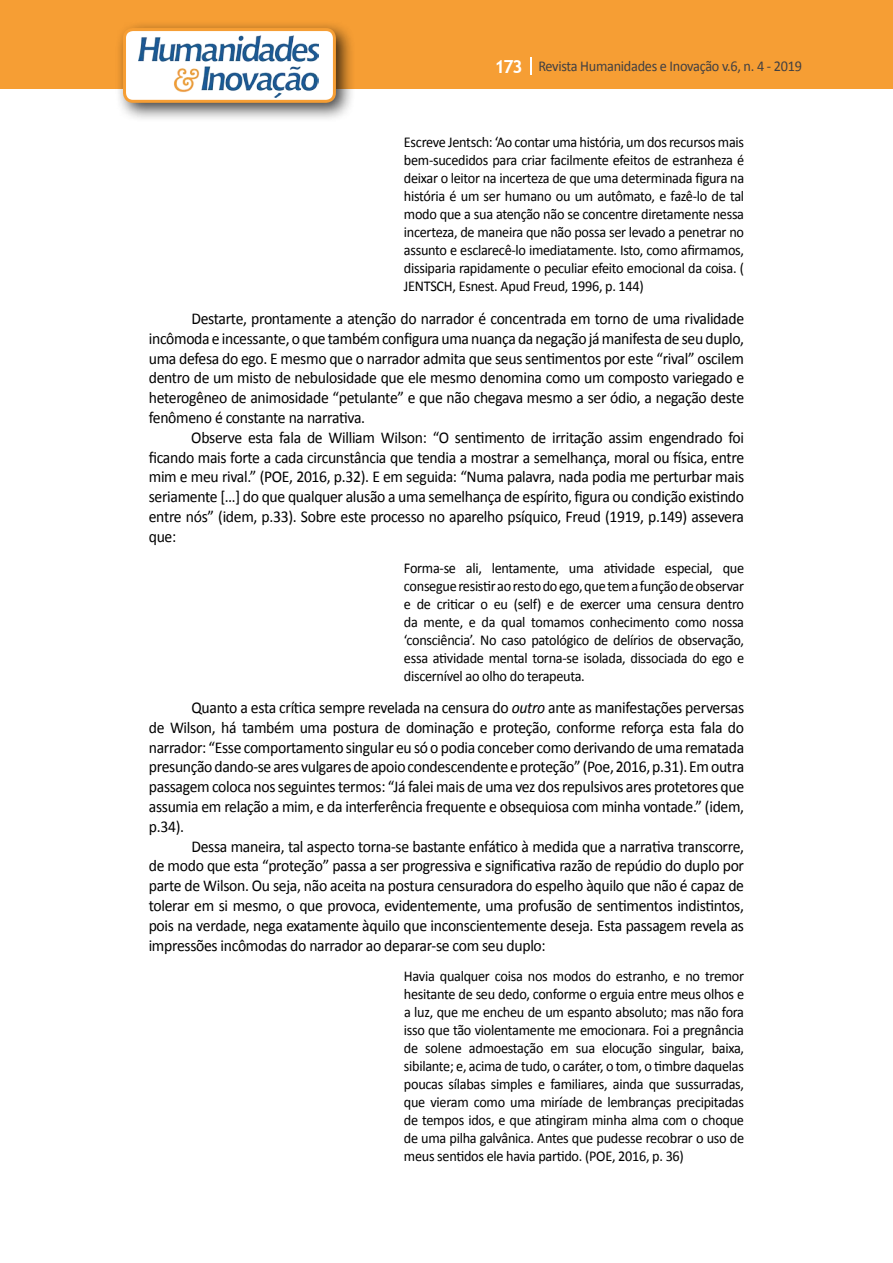
<style>
.page{position:relative;width:893px;height:1263px;background:#fff}
.page>*{position:absolute;margin:0;border:0;box-sizing:border-box;transform-origin:0 0}
.t1{font:16.5px/19.8px "Calibri";letter-spacing:-.02em;color:#000;text-align:justify;scale:.95 1}
.t2{font:15px/18px "Calibri";letter-spacing:-.02em;color:#000;text-align:justify;scale:.95 1}
.t3{font:15px "Calibri";letter-spacing:-.02em;color:#414042;scale:.95 1}
.s1{font-family:"Trebuchet MS";font-weight:700;font-size:18px;color:#fff}
.s2{font-style:italic}
</style>
<div class="page">
<div style="left:0;top:0;width:893px;height:88px;background:#f69e34"></div>
<svg style="left:530px;top:57px;width:2px;height:18px"></svg>
<div style="left:115px;top:20px;width:241px;height:103px;background:#000;opacity:.75"></div>
<div style="left:125px;top:30px;width:209px;height:71px;background:#fff;border-radius:9px"></div>
<img style="left:138px;top:35px;width:181px;height:62px">
<div style="left:123px;top:28px;width:213px;height:75px;border:3px solid #f69e34;border-radius:9px"></div>
<p class="t3" style="left:495px;top:57px;width:325px"><span class="s1">173</span> Revista Humanidades e Inovação v.6, n. 4 - 2019</p>
<p class="t2" style="left:404px;top:133px;width:360px">Escreve Jentsch: ‘Ao contar uma história, um dos recursos mais bem-sucedidos para criar facilmente efeitos de estranheza é deixar o leitor na incerteza de que uma determinada figura na história é um ser humano ou um autômato, e fazê-lo de tal modo que a sua atenção não se concentre diretamente nessa incerteza, de maneira que não possa ser levado a penetrar no assunto e esclarecê-lo imediatamente. Isto, como afirmamos, dissiparia rapidamente o peculiar efeito emocional da coisa. ( JENTSCH, Esnest. Apud Freud, 1996, p. 144)</p>
<p class="t1" style="left:149px;top:309px;width:628px;text-indent:43px">Destarte, prontamente a atenção do narrador é concentrada em torno de uma rivalidade incômoda e incessante, o que também configura uma nuança da negação já manifesta de seu duplo, uma defesa do ego. E mesmo que o narrador admita que seus sentimentos por este “rival” oscilem dentro de um misto de nebulosidade que ele mesmo denomina como um composto variegado e heterogêneo de animosidade “petulante” e que não chegava mesmo a ser ódio, a negação deste fenômeno é constante na narrativa.</p>
<p class="t1" style="left:149px;top:427px;width:628px;text-indent:43px">Observe esta fala de William Wilson: “O sentimento de irritação assim engendrado foi ficando mais forte a cada circunstância que tendia a mostrar a semelhança, moral ou física, entre mim e meu rival.” (POE, 2016, p.32). E em seguida: “Numa palavra, nada podia me perturbar mais seriamente […] do que qualquer alusão a uma semelhança de espírito, figura ou condição existindo entre nós” (idem, p.33). Sobre este processo no aparelho psíquico, Freud (1919, p.149) assevera que:</p>
<p class="t2" style="left:404px;top:558px;width:360px">Forma-se ali, lentamente, uma atividade especial, que consegueresistiraorestodoego,quetemafunçãodeobservar e de criticar o eu (self) e de exercer uma censura dentro da mente, e da qual tomamos conhecimento como nossa ‘consciência’. No caso patológico de delírios de observação, essa atividade mental torna-se isolada, dissociada do ego e discernível ao olho do terapeuta.</p>
<p class="t1" style="left:149px;top:698px;width:628px;text-indent:43px">Quanto a esta crítica sempre revelada na censura do <span class="s2">outro</span> ante as manifestações perversas de Wilson, há também uma postura de dominação e proteção, conforme reforça esta fala do narrador: “Esse comportamento singular eu só o podia conceber como derivando de uma rematada presunçãodando-seares vulgaresdeapoiocondescendenteeproteção” (Poe,2016,p.31).Emoutra passagem coloca nos seguintes termos: “Já falei mais de uma vez dos repulsivos ares protetores que assumia em relação a mim, e da interferência frequente e obsequiosa com minha vontade.” (idem, p.34).</p>
<p class="t1" style="left:149px;top:836px;width:628px;text-indent:43px">Dessa maneira, tal aspecto torna-se bastante enfático à medida que a narrativa transcorre, de modo que esta “proteção” passa a ser progressiva e significativa razão de repúdio do duplo por parte de Wilson. Ou seja, não aceita na postura censuradora do espelho àquilo que não é capaz de tolerar em si mesmo, o que provoca, evidentemente, uma profusão de sentimentos indistintos, pois na verdade, nega exatamente àquilo que inconscientemente deseja. Esta passagem revela as impressões incômodas do narrador ao deparar-se com seu duplo:</p>
<p class="t2" style="left:404px;top:967px;width:360px">Havia qualquer coisa nos modos do estranho, e no tremor hesitante de seu dedo, conforme o erguia entre meus olhos e a luz, que me encheu de um espanto absoluto; mas não fora isso que tão violentamente me emocionara. Foi a pregnância de solene admoestação em sua elocução singular, baixa, sibilante; e, acima de tudo, o caráter, o tom, o timbre daquelas poucas sílabas simples e familiares, ainda que sussurradas, que vieram como uma miríade de lembranças precipitadas de tempos idos, e que atingiram minha alma com o choque de uma pilha galvânica. Antes que pudesse recobrar o uso de meus sentidos ele havia partido. (POE, 2016, p. 36)</p>
</div>
